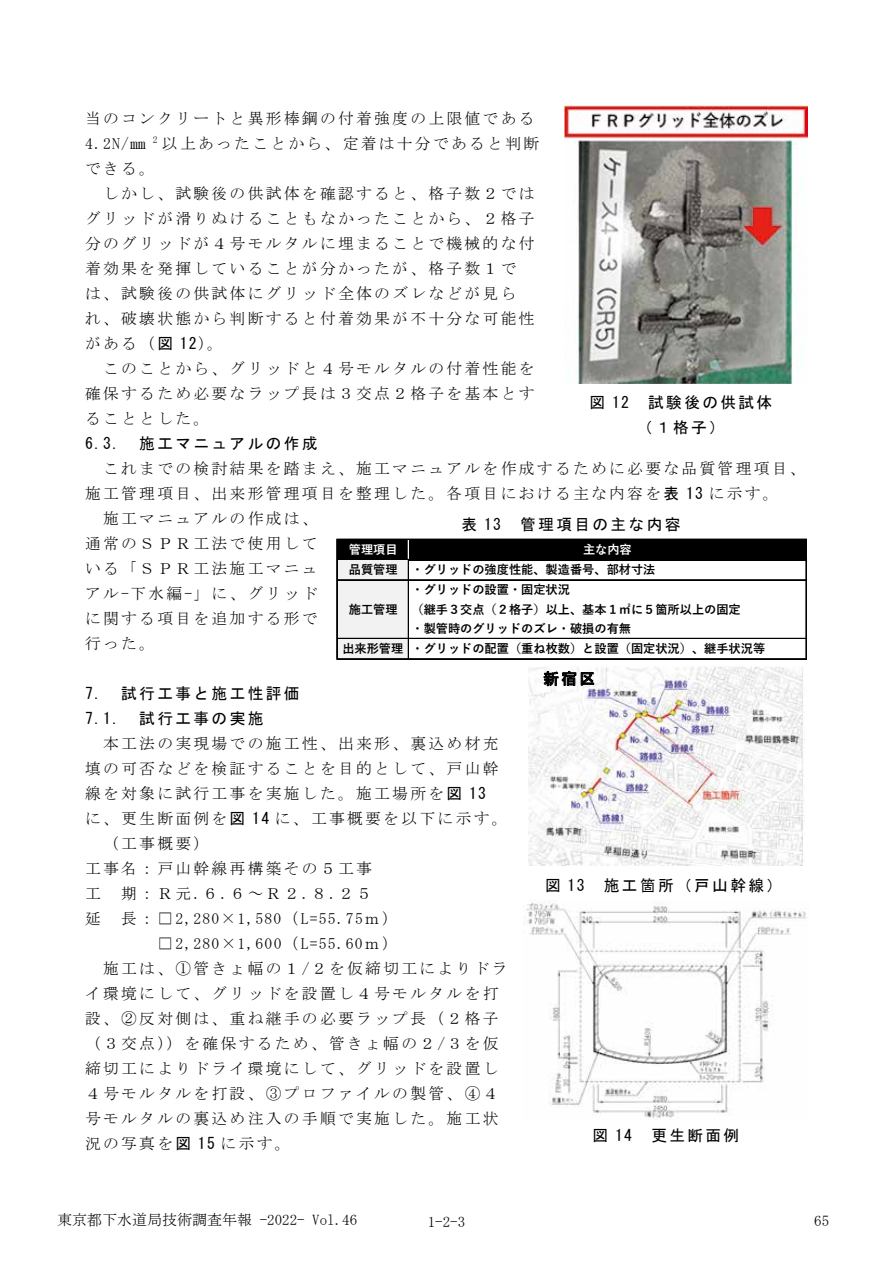
<style>
.page{position:relative;width:893px;height:1263px;background:#fff}
.page>*{position:absolute;margin:0;border:0;box-sizing:border-box;transform-origin:0 0}
.t1{font:15.75px/25px "MS Mincho";letter-spacing:.15em;color:#000}
.t2{font:15.75px/25px "MS Gothic";letter-spacing:.15em;color:#000}
.t3{font:15.75px "MS Mincho";letter-spacing:.075em;color:#000}
.t4{font:15.75px "MS Mincho";letter-spacing:.07em;color:#000}
.t5{font:15px "MS Mincho";color:#000}
.t6{font:700 12.15px "Yu Gothic";letter-spacing:-.005em;color:#000}
.t7{font:700 12.15px "Yu Gothic";letter-spacing:-.005em;color:#fff}
.s1{font-family:"MS Gothic"}
</style>
<div class="page">
<img style="left:564px;top:106px;width:244px;height:278px">
<div style="left:337px;top:540px;width:470px;height:20px;background:#000"></div>
<div style="left:337px;top:559px;width:72px;height:100px;background:#f2f2f2"></div>
<svg style="left:408px;top:540px;width:1px;height:19px"></svg>
<hr style="left:336px;top:539px;width:1px;height:120px;background:#000">
<hr style="left:337px;top:539px;width:1px;height:120px;background:#000">
<hr style="left:408px;top:560px;width:1px;height:99px;background:#000">
<hr style="left:806px;top:540px;width:1px;height:119px;background:#000">
<hr style="left:337px;top:539px;width:470px;height:1px;background:#000">
<hr style="left:337px;top:559px;width:470px;height:1px;background:#000">
<hr style="left:337px;top:579px;width:470px;height:1px;background:#000">
<hr style="left:337px;top:580px;width:470px;height:1px;background:#000">
<hr style="left:337px;top:638px;width:470px;height:1px;background:#000">
<hr style="left:337px;top:659px;width:470px;height:1px;background:#000">
<img style="left:529px;top:667px;width:275px;height:198px">
<img style="left:524px;top:900px;width:283px;height:218px">
<p class="t1" style="left:85px;top:106px;width:456px">当のコンクリートと異形棒鋼の付着強度の上限値である<br>4.2N/㎜ <sup>2</sup> 以上あったことから、定着は十分であると判断できる。</p>
<p class="t1" style="left:85px;top:181px;width:451px;text-indent:18px">しかし、試験後の供試体を確認すると、格子数２ではグリッドが滑りぬけることもなかったことから、２格子分のグリッドが４号モルタルに埋まることで機械的な付着効果を発揮していることが分かったが、格子数１では、試験後の供試体にグリッド全体のズレなどが見られ、破壊状態から判断すると付着効果が不十分な可能性がある（<span class="s1">図 12</span>）。</p>
<p class="t1" style="left:85px;top:356px;width:451px;text-align:justify;text-indent:18px">このことから、グリッドと４号モルタルの付着性能を確保するため必要なラップ長は３交点２格子を基本とすることとした。</p>
<p class="t2" style="left:85px;top:431px;width:234px">6.3. 施工マニュアルの作成</p>
<p class="t1" style="left:103px;top:456px;width:704px">これまでの検討結果を踏まえ、施工マニュアルを作成するために必要な品質管理項目、</p>
<p class="t1" style="left:85px;top:481px;width:695px">施工管理項目、出来形管理項目を整理した。各項目における主な内容を<span class="s1">表 13</span> に示す。</p>
<p class="t1" style="left:103px;top:506px;width:216px">施工マニュアルの作成は、</p>
<p class="t1" style="left:85px;top:531px;width:234px">通常のＳＰＲ工法で使用して</p>
<p class="t1" style="left:85px;top:556px;width:234px">いる「ＳＰＲ工法施工マニュ</p>
<p class="t1" style="left:85px;top:581px;width:234px">アル-下水編-」に、グリッド</p>
<p class="t1" style="left:85px;top:606px;width:234px">に関する項目を追加する形で</p>
<p class="t1" style="left:85px;top:631px;width:71px">行った。</p>
<p class="t2" style="left:85px;top:681px;width:216px">7. 試行工事と施工性評価<br>7.1. 試行工事の実施</p>
<p class="t1" style="left:103px;top:731px;width:397px">本工法の実現場での施工性、出来形、裏込め材充</p>
<p class="t1" style="left:85px;top:756px;width:415px">填の可否などを検証することを目的として、戸山幹</p>
<p class="t1" style="left:85px;top:781px;width:402px">線を対象に試行工事を実施した。施工場所を<span class="s1">図 13</span></p>
<p class="t1" style="left:85px;top:806px;width:424px">に、更生断面例を<span class="s1">図 14</span> に、工事概要を以下に示す。</p>
<p class="t1" style="left:103px;top:831px;width:108px">（工事概要）</p>
<p class="t1" style="left:85px;top:856px;width:288px">工事名：戸山幹線再構築その５工事</p>
<p class="t1" style="left:85px;top:880px;width:17px">工</p>
<p class="t1" style="left:121px;top:880px;width:252px">期：Ｒ元.６.６～Ｒ２.８.２５</p>
<p class="t1" style="left:85px;top:906px;width:17px">延</p>
<p class="t3" style="left:121px;top:910px;width:278px">長：□2,280×1,580（L=55.75ｍ）</p>
<p class="t4" style="left:157px;top:935px;width:242px">□2,280×1,600（L=55.60ｍ）</p>
<p class="t1" style="left:103px;top:955px;width:406px">施工は、①管きょ幅の１/２を仮締切工によりドラ</p>
<p class="t1" style="left:85px;top:980px;width:415px">イ環境にして、グリッドを設置し４号モルタルを打</p>
<p class="t1" style="left:85px;top:1005px;width:415px">設、②反対側は、重ね継手の必要ラップ長（２格子</p>
<p class="t1" style="left:85px;top:1030px;width:415px">（３交点））を確保するため、管きょ幅の２/３を仮</p>
<p class="t1" style="left:85px;top:1055px;width:415px">締切工によりドライ環境にして、グリッドを設置し</p>
<p class="t1" style="left:85px;top:1080px;width:415px">４号モルタルを打設、③プロファイルの製管、④４</p>
<p class="t1" style="left:85px;top:1105px;width:415px">号モルタルの裏込め注入の手順で実施した。施工状</p>
<p class="t1" style="left:85px;top:1130px;width:207px">況の写真を<span class="s1">図 15</span> に示す。</p>
<p class="t2" style="left:589px;top:390px;width:184px;text-align:center">図 12 試験後の供試体（１格子）</p>
<p class="t2" style="left:461px;top:511px;width:220px">表 13 管理項目の主な内容</p>
<p class="t7" style="left:349px;top:542px;width:50px">管理項目</p>
<p class="t7" style="left:583px;top:542px;width:50px">主な内容</p>
<p class="t6" style="left:349px;top:563px;width:308px">品質管理 ・グリッドの強度性能、製造番号、部材寸法</p>
<p class="t6" style="left:349px;top:602px;width:50px">施工管理</p>
<p class="t6" style="left:411px;top:583px;width:160px">・グリッドの設置・固定状況</p>
<p class="t6" style="left:411px;top:602px;width:331px">（継手３交点（２格子）以上、基本１㎡に５箇所以上の固定</p>
<p class="t6" style="left:411px;top:622px;width:221px">・製管時のグリッドのズレ・破損の有無</p>
<p class="t6" style="left:342px;top:641px;width:424px">出来形管理 ・グリッドの配置（重ね枚数）と設置（固定状況）、継手状況等</p>
<p class="t2" style="left:543px;top:666px;width:53px">新宿区</p>
<p class="t2" style="left:545px;top:873px;width:239px">図 13 施工箇所（戸山幹線）</p>
<p class="t2" style="left:593px;top:1123px;width:148px">図 14 更生断面例</p>
<p class="t5" style="left:57px;top:1212px;width:301px">東京都下水道局技術調査年報 -2022- Vol.46</p>
<p class="t5" style="left:428px;top:1214px;width:39px">1-2-3</p>
<p class="t5" style="left:814px;top:1213px;width:16px">65</p>
</div>
